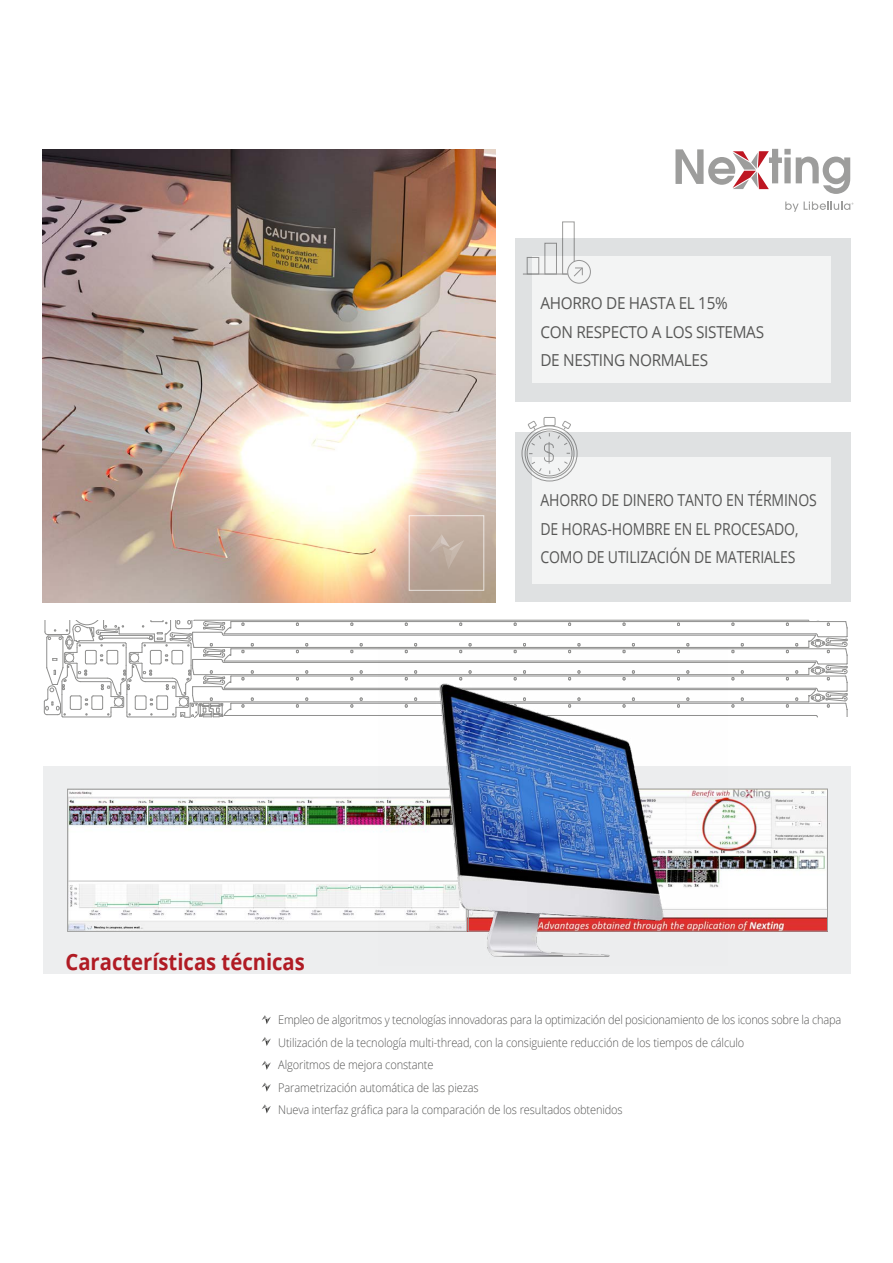
<style>
.page{position:relative;width:893px;height:1263px;background:#fff}
.page>*{position:absolute;margin:0;border:0;box-sizing:border-box;transform-origin:0 0}
.t1{font:700 22.5px "Open Sans";color:#b01b24;scale:.9 1}
.t2{font:16.5px/28.5px "Open Sans";letter-spacing:-.01em;color:#575756;scale:.85 1}
.t3{font:16.5px/28.5px "Open Sans";letter-spacing:-.01em;color:#575756;scale:.93 1}
.t4{font:300 12px/22.5px "Open Sans";letter-spacing:-.01em;color:#575756;scale:.92 1}
</style>
<div class="page">
<img style="left:43px;top:150px;width:452px;height:452px">
<div style="left:43px;top:766px;width:807px;height:207px;background:#edeeef"></div>
<svg style="left:675px;top:149px;width:175px;height:45px"></svg>
<svg style="left:785px;top:202px;width:68px;height:10px"></svg>
<svg style="left:429px;top:534px;width:35px;height:35px"></svg>
<div style="left:409px;top:515px;width:75px;height:76px;border:1px solid #fff"></div>
<hr style="left:194px;top:620px;width:615px;height:1px;background:#1d1d1b">
<hr style="left:224px;top:635px;width:591px;height:1px;background:#1d1d1b">
<hr style="left:194px;top:647px;width:615px;height:1px;background:#1d1d1b">
<svg style="left:632px;top:643px;width:3px;height:4px"></svg>
<svg style="left:251px;top:643px;width:3px;height:4px"></svg>
<svg style="left:795px;top:643px;width:3px;height:4px"></svg>
<svg style="left:741px;top:643px;width:3px;height:4px"></svg>
<svg style="left:360px;top:643px;width:3px;height:4px"></svg>
<svg style="left:305px;top:643px;width:3px;height:4px"></svg>
<svg style="left:469px;top:643px;width:3px;height:4px"></svg>
<svg style="left:414px;top:643px;width:3px;height:4px"></svg>
<hr style="left:224px;top:633px;width:592px;height:1px;background:#1d1d1b">
<hr style="left:231px;top:621px;width:614px;height:1px;background:#1d1d1b">
<hr style="left:224px;top:662px;width:591px;height:1px;background:#1d1d1b">
<hr style="left:194px;top:674px;width:615px;height:1px;background:#1d1d1b">
<svg style="left:251px;top:670px;width:3px;height:4px"></svg>
<svg style="left:795px;top:670px;width:3px;height:4px"></svg>
<svg style="left:741px;top:670px;width:3px;height:4px"></svg>
<svg style="left:360px;top:670px;width:3px;height:4px"></svg>
<svg style="left:305px;top:670px;width:3px;height:4px"></svg>
<hr style="left:224px;top:661px;width:592px;height:1px;background:#1d1d1b">
<hr style="left:231px;top:648px;width:614px;height:1px;background:#1d1d1b">
<hr style="left:224px;top:689px;width:591px;height:1px;background:#1d1d1b">
<hr style="left:194px;top:702px;width:615px;height:1px;background:#1d1d1b">
<hr style="left:224px;top:688px;width:592px;height:1px;background:#1d1d1b">
<hr style="left:231px;top:676px;width:614px;height:1px;background:#1d1d1b">
<svg style="left:786px;top:677px;width:3px;height:4px"></svg>
<svg style="left:296px;top:677px;width:3px;height:4px"></svg>
<hr style="left:224px;top:715px;width:592px;height:1px;background:#1d1d1b">
<hr style="left:231px;top:703px;width:614px;height:1px;background:#1d1d1b">
<svg style="left:786px;top:704px;width:3px;height:4px"></svg>
<svg style="left:296px;top:704px;width:3px;height:4px"></svg>
<svg style="left:808px;top:620px;width:40px;height:98px"></svg>
<svg style="left:44px;top:620px;width:188px;height:98px"></svg>
<div style="left:515px;top:238px;width:335px;height:164px;background:#dfe1e2"></div>
<div style="left:515px;top:433px;width:335px;height:169px;background:#dfe1e2"></div>
<div style="left:532px;top:256px;width:299px;height:127px;background:#f3f4f4"></div>
<div style="left:532px;top:457px;width:299px;height:126px;background:#f3f4f4"></div>
<svg style="left:523px;top:221px;width:68px;height:63px"></svg>
<svg style="left:515px;top:417px;width:77px;height:65px"></svg>
<img style="left:727px;top:791px;width:99px;height:116px">
<img style="left:727px;top:907px;width:99px;height:22px">
<img style="left:69px;top:791px;width:309px;height:138px">
<div style="left:67px;top:789px;width:400px;height:142px;border:1px solid #9d9d9c"></div>
<img style="left:378px;top:647px;width:349px;height:310px">
<svg style="left:262px;top:1015px;width:9px;height:9px"></svg>
<svg style="left:262px;top:1037px;width:9px;height:9px"></svg>
<svg style="left:262px;top:1061px;width:9px;height:9px"></svg>
<svg style="left:262px;top:1082px;width:9px;height:10px"></svg>
<svg style="left:262px;top:1104px;width:9px;height:9px"></svg>
<h2 class="t3" style="left:540px;top:288px;width:242px">AHORRO DE HASTA EL 15%<br>CON RESPECTO A LOS SISTEMAS<br>DE NESTING NORMALES</h2>
<h1 class="t1" style="left:65px;top:945px;width:268px">Características técnicas</h1>
<h2 class="t2" style="left:540px;top:486px;width:327px">AHORRO DE DINERO TANTO EN TÉRMINOS<br>DE HORAS-HOMBRE EN EL PROCESADO,<br>COMO DE UTILIZACIÓN DE MATERIALES</h2>
<p class="t4" style="left:278px;top:1008px;width:613px">Empleo de algoritmos y tecnologías innovadoras para la optimización del posicionamiento de los iconos sobre la chapa Utilización de la tecnología multi-thread, con la consiguiente reducción de los tiempos de cálculo<br>Algoritmos de mejora constante<br>Parametrización automática de las piezas<br>Nueva interfaz gráfica para la comparación de los resultados obtenidos</p>
</div>
